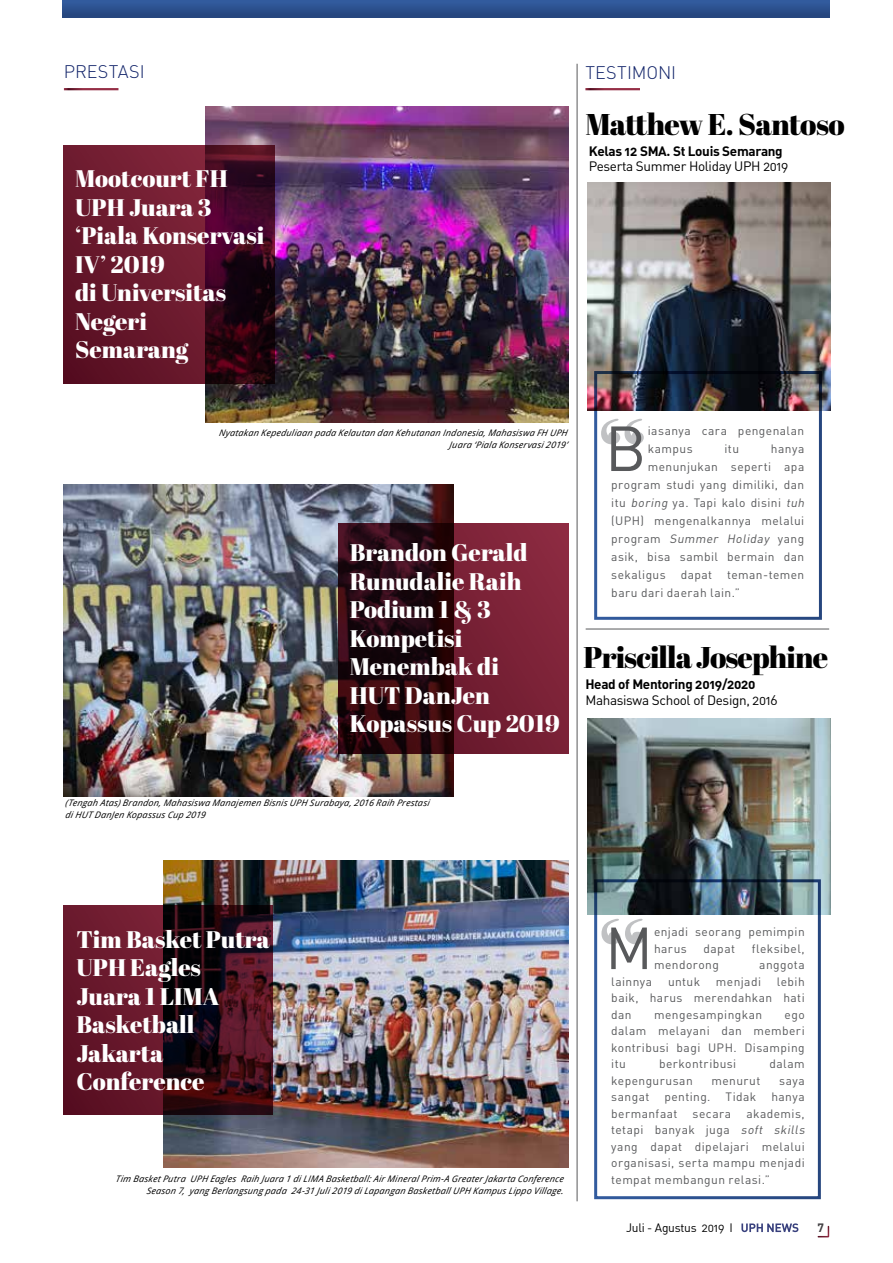
<style>
.page{position:relative;width:893px;height:1263px;background:#fff}
.page>*{position:absolute;margin:0;border:0;box-sizing:border-box;transform-origin:0 0}
.t1{font:62.55px "DIN";color:#58595b}
.t2{font:58.35px "DIN";color:#58595b}
.t3{font:30px "Abril Fatface";letter-spacing:-.03em;color:#000}
.t4{font:24px/28.5px "Abril Fatface";color:#fff}
.t5{font:300 18px "DIN";letter-spacing:.005em;color:#112369}
.t6{font:13.5px "DIN Regular Alternate";letter-spacing:-.025em;color:#000}
.t7{font:13.5px "DIN Bold Alternate";letter-spacing:-.025em;color:#000}
.t8{font:12px/16.5px "DIN";letter-spacing:.035em;color:#58595b}
.t9{font:italic 12px "DIN";color:#58595b}
.t10{font:12px "DIN Regular Alternate";letter-spacing:-.02em;color:#000}
.t11{font:700 12px "DIN";color:#414042}
.t12{font:italic 9px/12px "Open Sans";letter-spacing:.02em;color:#000;text-align:right}
.s1{font-style:italic}
.s2{font-style:normal}
</style>
<div class="page">
<svg style="left:63px;top:0;width:766px;height:17px;background:#2c508e"></svg>
<svg style="left:741px;top:1223px;width:57px;height:9px"></svg>
<svg style="left:817px;top:1225px;width:13px;height:13px"></svg>
<img style="left:587px;top:719px;width:244px;height:195px">
<img style="left:587px;top:183px;width:244px;height:227px">
<img style="left:205px;top:106px;width:363px;height:316px">
<svg style="left:64px;top:146px;width:211px;height:238px;background:#591327"></svg>
<svg style="left:601px;top:419px;width:43px;height:25px"></svg>
<svg style="left:601px;top:919px;width:43px;height:25px"></svg>
<hr style="left:577px;top:64px;width:1px;height:1137px;background:#58595b">
<hr style="left:586px;top:629px;width:243px;height:1px;background:#58595b">
<div style="left:594px;top:371px;width:228px;height:249px;border:3px solid #fff"></div>
<div style="left:594px;top:879px;width:227px;height:320px;border:3px solid #fff"></div>
<img style="left:64px;top:485px;width:390px;height:311px">
<img style="left:164px;top:860px;width:404px;height:307px">
<svg style="left:338px;top:523px;width:230px;height:231px;background:#511422"></svg>
<svg style="left:64px;top:906px;width:209px;height:209px;background:#491120"></svg>
<h3 class="t5" style="left:64px;top:61px;width:82px">PRESTASI</h3>
<h3 class="t5" style="left:585px;top:62px;width:92px">TESTIMONI</h3>
<h3 class="t4" style="left:75px;top:164px;width:191px">Mootcourt FH<br>UPH Juara 3 ‘Piala Konservasi<br>IV’ 2019<br>di Universitas<br>Negeri<br>Semarang</h3>
<h3 class="t3" style="left:585px;top:103px;width:261px">Matthew E. Santoso</h3>
<p class="t7" style="left:589px;top:143px;width:195px">Kelas 12 SMA. St Louis Semarang</p>
<p class="t6" style="left:589px;top:158px;width:201px">Peserta Summer Holiday UPH 2019</p>
<p class="t12" style="left:219px;top:426px;width:352px">Nyatakan Kep eduliaan p ada Kelautan dan Kehutanan Indonesia, Mahasiswa FH UPH<br>Juara ‘Piala Konservasi2019’</p>
<h3 class="t4" style="left:350px;top:538px;width:212px">Brandon Gerald<br>Runudalie Raih<br>Podium 1 &amp; 3<br>Kompetisi<br>Menembak di<br>HUT DanJen<br>Kopassus Cup 2019</h3>
<h1 class="t1" style="left:605px;top:409px;width:43px">B</h1>
<p class="t8" style="left:648px;top:421px;width:158px;line-height:18px">iasanya cara pengenalan kampus</p>
<p class="t8" style="left:724px;top:440px;width:16px">itu</p>
<p class="t8" style="left:771px;top:440px;width:35px">hanya</p>
<p class="t8" style="left:648px;top:458px;width:158px">menunjukan seperti apa</p>
<p class="t8" style="left:611px;top:476px;width:195px">program studi yang dimiliki, dan</p>
<p class="t8" style="left:611px;top:494px;width:197px">itu <span class="s1">boring</span> ya. Tapi kalo disini <span class="s1">tuh</span></p>
<p class="t8" style="left:611px;top:512px;width:195px">(UPH) mengenalkannya melalui</p>
<p class="t9" style="left:611px;top:531px;width:195px"><span class="s2">p ro g ra m</span> Summer Holiday <span class="s2">ya n g</span></p>
<p class="t8" style="left:611px;top:548px;width:195px">asik, bisa sambil bermain dan</p>
<p class="t8" style="left:611px;top:566px;width:195px">sekaligus dapat teman-temen</p>
<p class="t8" style="left:611px;top:584px;width:130px">baru dari daerah lain.”</p>
<h3 class="t3" style="left:584px;top:636px;width:246px">Priscilla Josephine</h3>
<p class="t7" style="left:585px;top:675px;width:172px">Head of Mentoring 2019/2020</p>
<p class="t6" style="left:585px;top:692px;width:194px">Mahasiswa School of Design, 2016</p>
<p class="t12" style="left:65px;top:797px;width:368px;text-align:left">(Tengah A tas) Brandon, Mahasiswa Manajemen BisnisUPH Surabaya, 2016 Raih Prestasi diHUT DanJen Kop assusCup 2019</p>
<h3 class="t4" style="left:76px;top:924px;width:195px">Tim Basket Putra<br>UPH Eagles<br>Juara 1 LIMA<br>Basketball<br>Jakarta<br>Conference</h3>
<p class="t12" style="left:116px;top:1172px;width:451px">Tim BasketPutra UPH Eagles Raih Juara 1 diLIMA Basketball:A irMineralPrim-A GreaterJakarta Conference<br>Season 7, yang Berlangsung p ada 24-31 Juli2019 diLap angan BasketballUPH Kamp usLipp o Village.</p>
<h2 class="t2" style="left:605px;top:911px;width:49px">M</h2>
<p class="t8" style="left:654px;top:923px;width:152px">enjadi seorang pemimpin harus</p>
<p class="t8" style="left:704px;top:940px;width:33px">dapat</p>
<p class="t8" style="left:752px;top:940px;width:54px">fleksibel,</p>
<p class="t8" style="left:654px;top:956px;width:66px">mendorong</p>
<p class="t8" style="left:759px;top:956px;width:47px">anggota</p>
<p class="t8" style="left:611px;top:973px;width:195px;text-align:justify;text-indent:166px">lebih baik, harus merendahkan hati dan</p>
<p class="t8" style="left:611px;top:973px;width:42px">lainnya</p>
<p class="t8" style="left:668px;top:973px;width:34px">untuk</p>
<p class="t8" style="left:716px;top:973px;width:47px">menjadi</p>
<p class="t8" style="left:654px;top:1006px;width:110px">mengesampingkan</p>
<p class="t8" style="left:611px;top:1006px;width:195px;text-align:justify;text-indent:173px">ego dalam melayani dan memberi kontribusi bagi UPH. Disamping itu</p>
<p class="t8" style="left:659px;top:1055px;width:79px">berkontribusi</p>
<p class="t8" style="left:769px;top:1055px;width:37px">dalam</p>
<p class="t8" style="left:611px;top:1072px;width:83px">kepengurusan</p>
<p class="t8" style="left:711px;top:1072px;width:51px">menurut</p>
<p class="t8" style="left:779px;top:1072px;width:27px">saya</p>
<p class="t8" style="left:611px;top:1088px;width:40px">sangat</p>
<p class="t8" style="left:664px;top:1088px;width:48px">penting.</p>
<p class="t8" style="left:725px;top:1088px;width:32px">Tidak</p>
<p class="t8" style="left:771px;top:1088px;width:35px">hanya</p>
<p class="t8" style="left:611px;top:1105px;width:68px">bermanfaat</p>
<p class="t8" style="left:693px;top:1105px;width:40px">secara</p>
<p class="t8" style="left:611px;top:1105px;width:198px;text-indent:135px">akademis, tetapi banyak juga <span class="s1">soft skills </span>yang dapat dipelajari melalui organisasi, serta mampu menjadi tempat membangun relasi.”</p>
<p class="t10" style="left:626px;top:1220px;width:108px">Juli - Agustus 2019 I</p>
<p class="t11" style="left:817px;top:1219px;width:8px">7</p>
</div>
